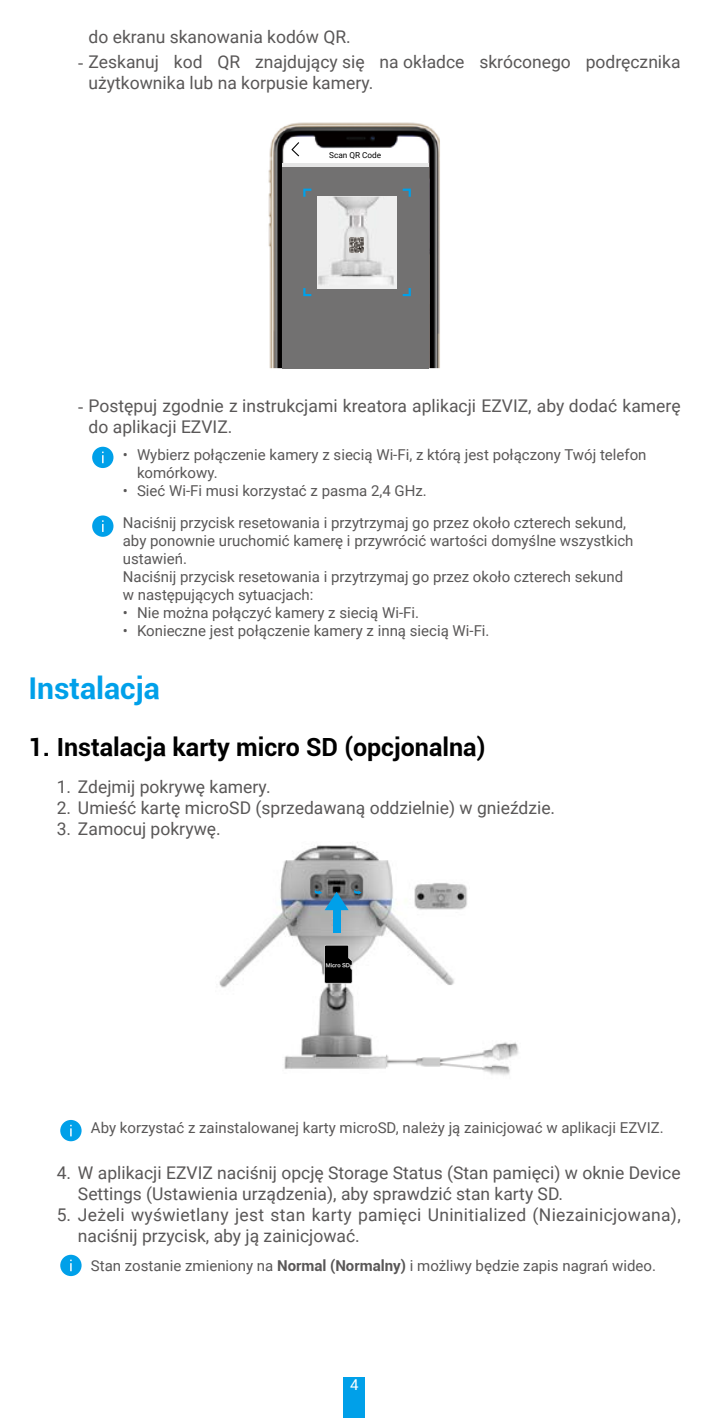
<style>
.page{position:relative;width:709px;height:1418px;background:#fff}
.page>*{position:absolute;margin:0;border:0;box-sizing:border-box;transform-origin:0 0}
.t1{font:700 30px "Roboto";color:#00a0e9}
.t2{font:700 25px "Roboto";color:#000}
.t3{font:17.5px/21px "Roboto";color:#595757}
.t4{font:15px/18px "Roboto";color:#595757}
.t5{font:15px "Roboto";color:#fff}
.t6{font:8.25px "Roboto";color:#000}
.t7{font:5px "FZLTCHJW GB1 0";color:#fff}
.s1{font-family:"Times New Roman"}
.s2{font-weight:700}
</style>
<div class="page">
<div style="left:344px;top:1376px;width:21px;height:41px;background:#00a0e9"></div>
<img style="left:268px;top:122px;width:172px;height:246px">
<div style="left:283px;top:166px;width:146px;height:203px;background:#727171"></div>
<svg style="left:283px;top:162px;width:146px;height:4px"></svg>
<svg style="left:291px;top:142px;width:8px;height:14px"></svg>
<div style="left:317px;top:196px;width:80px;height:93px;background:#efefef"></div>
<svg style="left:303px;top:189px;width:8px;height:8px"></svg>
<svg style="left:403px;top:189px;width:8px;height:8px"></svg>
<svg style="left:303px;top:288px;width:8px;height:8px"></svg>
<svg style="left:403px;top:288px;width:8px;height:8px"></svg>
<img style="left:318px;top:197px;width:76px;height:88px">
<img style="left:349px;top:237px;width:15px;height:15px">
<div style="left:92px;top:447px;width:21px;height:21px;background:#00a0e9;border-radius:50%"></div>
<svg style="left:102px;top:451px;width:2px;height:12px"></svg>
<div style="left:92px;top:515px;width:21px;height:22px;background:#00a0e9;border-radius:50%"></div>
<svg style="left:102px;top:520px;width:2px;height:12px"></svg>
<img style="left:469px;top:1042px;width:50px;height:33px">
<img style="left:219px;top:842px;width:248px;height:227px">
<img style="left:386px;top:1033px;width:83px;height:36px">
<svg style="left:324px;top:944px;width:28px;height:39px"></svg>
<div style="left:333px;top:909px;width:7px;height:23px;background:#00a0e9"></div>
<svg style="left:315px;top:889px;width:33px;height:21px"></svg>
<svg style="left:354px;top:889px;width:8px;height:5px"></svg>
<div style="left:60px;top:1119px;width:22px;height:22px;background:#00a0e9;border-radius:50%"></div>
<svg style="left:70px;top:1124px;width:2px;height:12px"></svg>
<div style="left:60px;top:1254px;width:22px;height:21px;background:#00a0e9;border-radius:50%"></div>
<svg style="left:70px;top:1259px;width:2px;height:12px"></svg>
<p class="t3" style="left:89px;top:26px;width:264px">do ekranu skanowania kodów QR.</p>
<p class="t3" style="left:89px;top:50px;width:593px;text-indent:-11px"><span class="s1">-</span> Zeskanuj kod QR znajdujący się na okładce skróconego podręcznika użytkownika lub na korpusie kamery.</p>
<p class="t6" style="left:329px;top:150px;width:54px">Scan QR Code</p>
<p class="t3" style="left:89px;top:394px;width:593px;text-indent:-11px"><span class="s1">-</span> Postępuj zgodnie z instrukcjami kreatora aplikacji EZVIZ, aby dodać kamerę do aplikacji EZVIZ.</p>
<p class="t4" style="left:137px;top:444px;width:511px;text-indent:-14px">• Wybierz połączenie kamery z siecią Wi-Fi, z którą jest połączony Twój telefon komórkowy.</p>
<p class="t4" style="left:123px;top:473px;width:505px;line-height:32.8px">• Sieć Wi-Fi musi korzystać z pasma 2,4 GHz.<br>Naciśnij przycisk resetowania i przytrzymaj go przez około czterech sekund,</p>
<p class="t4" style="left:123px;top:531px;width:512px">aby ponownie uruchomić kamerę i przywrócić wartości domyślne wszystkich ustawień.<br>Naciśnij przycisk resetowania i przytrzymaj go przez około czterech sekund w następujących sytuacjach:</p>
<p class="t4" style="left:123px;top:603px;width:298px">• Nie można połączyć kamery z siecią Wi-Fi.</p>
<p class="t4" style="left:123px;top:621px;width:368px">• Konieczne jest połączenie kamery z inną siecią Wi-Fi.</p>
<h1 class="t1" style="left:28px;top:667px;width:133px">Instalacja</h1>
<h2 class="t2" style="left:28px;top:729px;width:458px">1. Instalacja karty micro SD (opcjonalna)</h2>
<p class="t3" style="left:57px;top:776px;width:215px">1. Zdejmij pokrywę kamery.</p>
<p class="t3" style="left:57px;top:797px;width:500px">2. Umieść kartę microSD (sprzedawaną oddzielnie) w gnieździe.</p>
<p class="t3" style="left:57px;top:818px;width:165px">3. Zamocuj pokrywę.</p>
<p class="t7" style="left:326px;top:962px;width:26px">Micro SD</p>
<p class="t4" style="left:91px;top:1117px;width:574px">Aby korzystać z zainstalowanej karty microSD, należy ją zainicjować w aplikacji EZVIZ.</p>
<p class="t3" style="left:78px;top:1161px;width:604px;text-indent:-21px">4. W aplikacji EZVIZ naciśnij opcję Storage Status (Stan pamięci) w oknie Device<br>Settings (Ustawienia urządzenia), aby sprawdzić stan karty SD.</p>
<p class="t3" style="left:78px;top:1203px;width:604px;text-indent:-21px">5. Jeżeli wyświetlany jest stan karty pamięci Uninitialized (Niezainicjowana), naciśnij przycisk, aby ją zainicjować.</p>
<p class="t4" style="left:91px;top:1255px;width:566px">Stan zostanie zmieniony na <span class="s2">Normal (Normalny)</span> i możliwy będzie zapis nagrań wideo.</p>
<p class="t5" style="left:350px;top:1373px;width:10px">4</p>
</div>
